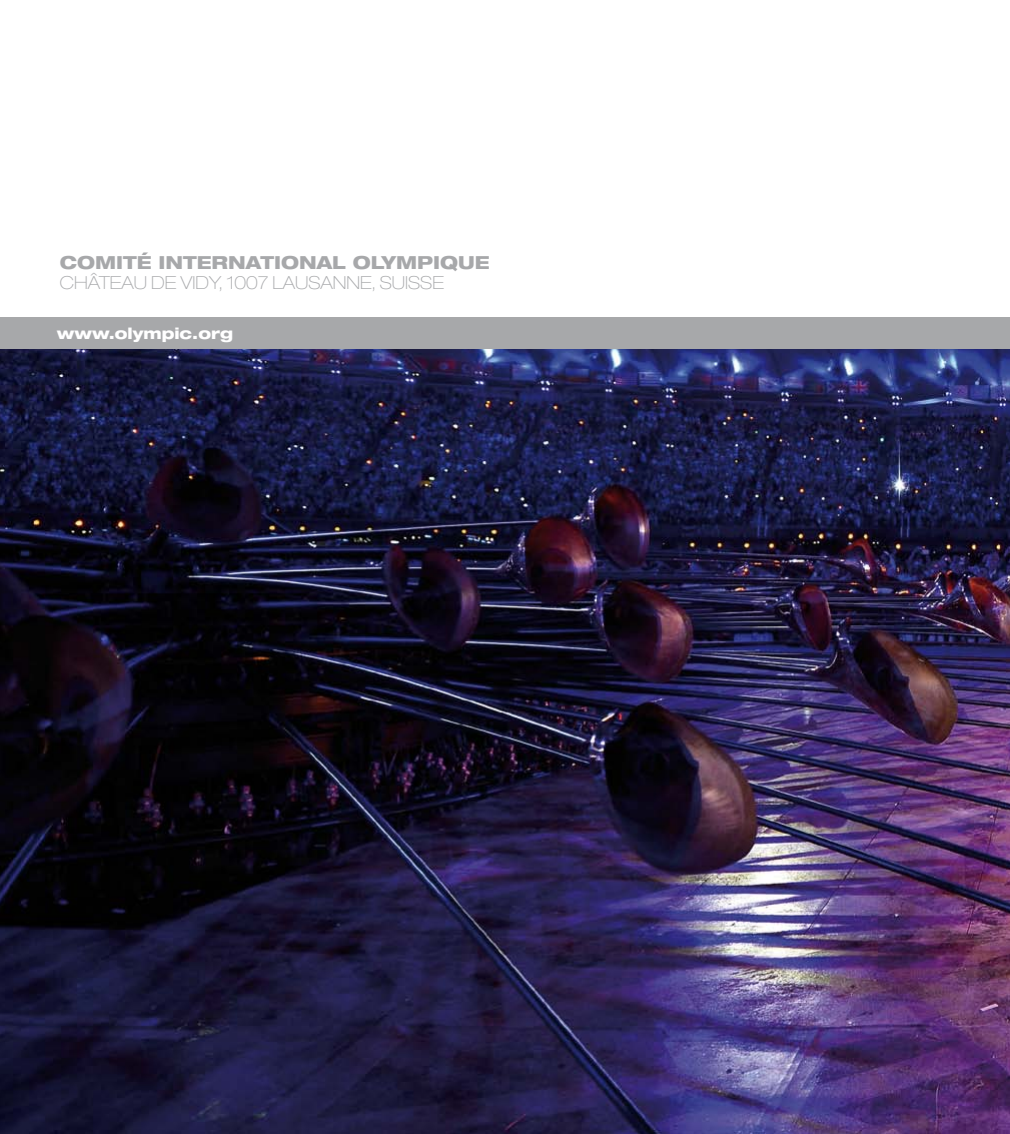
<style>
.page{position:relative;width:1010px;height:1134px;background:#fff}
.page>*{position:absolute;margin:0;border:0;box-sizing:border-box;transform-origin:0 0}
.t1{font:100 expanded 18px "Helvetica Neue LT Std";color:#a7a8aa}
.t2{font:800 expanded 18px "Helvetica Neue LT Std";color:#a7a8aa}
.t3{font:800 expanded 15.6px "Helvetica Neue LT Std";color:#fff}
</style>
<div class="page">
<img style="left:0;top:349px;width:1009px;height:785px">
<div style="left:0;top:317px;width:1009px;height:32px;background:#a7a8aa"></div>
<p class="t2" style="left:60px;top:251px;width:17px">COMITÉ</p>
<p class="t2" style="left:158px;top:251px;width:16px">INTERNATIONAL</p>
<p class="t2" style="left:352px;top:251px;width:17px">OLYMPIQUE</p>
<p class="t1" style="left:60px;top:272px;width:385px">CHÂTEAU DE VIDY, 1007 LAUSANNE, SUISSE</p>
<p class="t3" style="left:57px;top:323px;width:178px">www.olympic.org</p>
</div>
